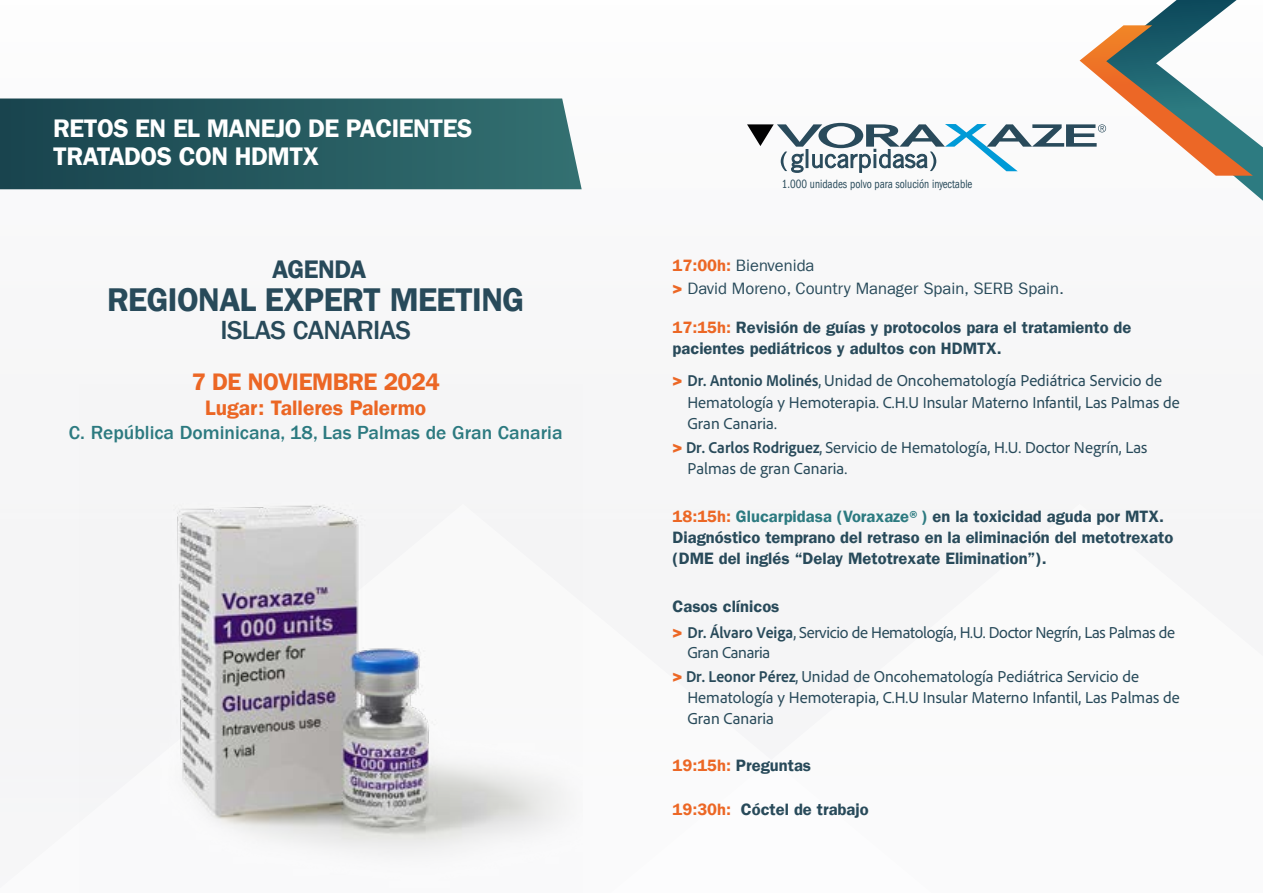
<style>
.page{position:relative;width:1263px;height:893px;background:#fff}
.page>*{position:absolute;margin:0;border:0;box-sizing:border-box;transform-origin:0 0}
.t1{font:33px "Franklin Gothic LT Com Dm";letter-spacing:-.02em;color:#284a5a}
.t2{font:500 27px "Franklin Gothic LT Com";letter-spacing:-.02em;color:#284a5a}
.t3{font:25.5px/28.5px "Franklin Gothic LT Com Dm";letter-spacing:-.02em;color:#fff}
.t4{font:25.5px "Franklin Gothic LT Com Dm";letter-spacing:-.02em;color:#284a5a}
.t5{font:24px "Franklin Gothic LT Com Dm";letter-spacing:-.02em;color:#ec6725}
.t6{font:21px "Franklin Gothic LT Com Dm";color:#ec6725}
.t7{font:500 19.5px "Franklin Gothic LT Com";color:#2d7b81}
.t8{font:16.5px/21.3px "Adobe Clean";color:#284a5a}
.t9{font:16.5px/21px "Franklin Gothic LT Com Dm";color:#284a5a}
.t10{font:16.5px/19.8px "Adobe Clean";letter-spacing:-.02em;color:#284a5a}
.t11{font:16.5px/22.5px "Franklin Gothic LT Com";color:#284a5a}
.t12{font:condensed 12.3px "Franklin Gothic LT Com";color:#284a5a;scale:.9 1}
.s1{font-family:"Franklin Gothic LT Com Dm";color:#ec6725}
.s2{font-weight:800;color:#ec6725}
.s3{color:#ec6725}
.s4{font-family:"Franklin Gothic LT Com";font-weight:800;color:#ec6725}
.s5{font-weight:700;font-stretch:semi-condensed}
.s6{color:#2d7b81}
</style>
<div class="page">
<svg style="left:0;top:98px;width:582px;height:91px;background:#2a5d62"></svg>
<svg style="left:747px;top:0;width:516px;height:201px"></svg>
<img style="left:79px;top:503px;width:504px;height:355px">
<h3 class="t3" style="left:53px;top:114px;width:421px">RETOS EN EL MANEJO DE PACIENTES<br>TRATADOS CON HDMTX</h3>
<h3 class="t4" style="left:272px;top:254px;width:96px">AGENDA</h3>
<h1 class="t1" style="left:107px;top:280px;width:419px">REGIONAL EXPERT MEETING</h1>
<h2 class="t2" style="left:220px;top:315px;width:192px">ISLAS CANARIAS</h2>
<h3 class="t5" style="left:192px;top:368px;width:250px">7 DE NOVIEMBRE 2024</h3>
<p class="t6" style="left:205px;top:396px;width:223px">Lugar: Talleres Palermo</p>
<p class="t7" style="left:69px;top:421px;width:495px">C. República Dominicana, 18, Las Palmas de Gran Canaria</p>
<p class="t12" style="left:782px;top:177px;width:213px">1.000 unidades polvo para solución inyectable</p>
<p class="t11" style="left:673px;top:255px;width:393px"><span class="s1">17:00h:</span> Bienvenida<br><span class="s2">&gt;</span> David Moreno, Country Manager Spain, SERB Spain.</p>
<p class="t9" style="left:673px;top:317px;width:460px"><span class="s3">17:15h:</span> Revisión de guías y protocolos para el tratamiento de pacientes pediátricos y adultos con HDMTX.</p>
<p class="t8" style="left:687px;top:369px;width:494px;text-indent:-15px"><span class="s4">&gt;</span> <span class="s5">Dr. Antonio Molinés</span>, Unidad de Oncohematología Pediátrica Servicio de<br>Hematología y Hemoterapia. C.H.U Insular Materno Infantil, Las Palmas de<br>Gran Canaria.</p>
<p class="t8" style="left:687px;top:437px;width:461px;line-height:20.2px;text-indent:-15px"><span class="s4">&gt;</span> <span class="s5">Dr. Carlos Rodriguez</span>, Servicio de Hematología, H.U. Doctor Negrín, Las<br>Palmas de gran Canaria.</p>
<p class="t9" style="left:673px;top:506px;width:502px"><span class="s3">18:15h:</span> <span class="s6">Glucarpidasa (Voraxaze®)</span> en la toxicidad aguda por MTX.<br>Diagnóstico temprano del retraso en la eliminación del metotrexato (DME del inglés “Delay Metotrexate Elimination”).</p>
<p class="t9" style="left:673px;top:595px;width:108px">Casos clínicos</p>
<p class="t10" style="left:687px;top:622px;width:489px;text-indent:-15px"><span class="s4">&gt;</span> <span class="s5">Dr. Álvaro Veiga</span>, Servicio de Hematología, H.U. Doctor Negrín, Las Palmas de<br>Gran Canaria</p>
<p class="t8" style="left:687px;top:666px;width:494px;line-height:20.7px;text-indent:-15px"><span class="s4">&gt;</span> <span class="s5">Dr. Leonor Pérez</span>, Unidad de Oncohematología Pediátrica Servicio de<br>Hematología y Hemoterapia, C.H.U Insular Materno Infantil, Las Palmas de<br>Gran Canaria</p>
<p class="t9" style="left:673px;top:754px;width:140px"><span class="s3">19:15h:</span> Preguntas</p>
<p class="t9" style="left:673px;top:799px;width:198px"><span class="s3">19:30h:</span> Cóctel de trabajo</p>
</div>
